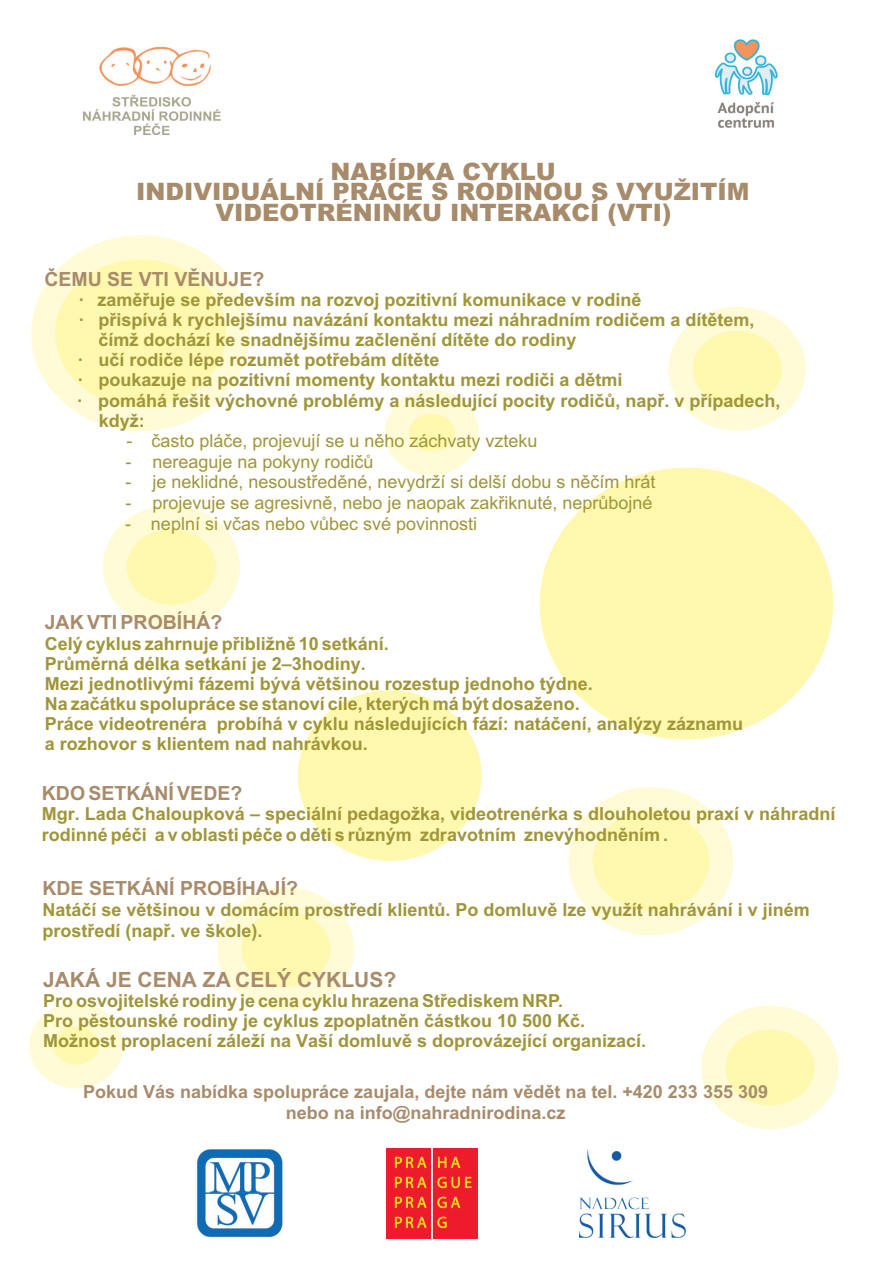
<style>
.page{position:relative;width:894px;height:1263px;background:#fff}
.page>*{position:absolute;margin:0;border:0;box-sizing:border-box;transform-origin:0 0}
.t1{font:900 24px/20.7px "Arial";color:#a78b6b;text-align:center}
.t2{font:700 21px "Arial";color:#a78b6b}
.t3{font:700 19.5px "Arial";color:#a78b6b}
.t4{font:700 18px/20.1px "Arial";color:#a09539}
.t5{font:18px "Arial";color:#a09539}
.t6{font:700 18px/20.7px "Arial";color:#a78b6b;text-align:center}
</style>
<div class="page">
<svg style="left:569px;top:787px;width:164px;height:148px;background:#fff9c2"></svg>
<svg style="left:385px;top:390px;width:94px;height:86px;background:#fffacd"></svg>
<svg style="left:29px;top:1003px;width:94px;height:85px;background:#fffacd"></svg>
<div style="left:298px;top:691px;width:183px;height:170px;background:#fff8ae;border:1px solid #fff8ae;border-radius:50%"></div>
<svg style="left:31px;top:235px;width:219px;height:196px;background:#fff9be"></svg>
<svg style="left:669px;top:307px;width:137px;height:124px;background:#fff9c6"></svg>
<svg style="left:217px;top:887px;width:137px;height:124px;background:#fff9c6"></svg>
<svg style="left:103px;top:505px;width:137px;height:124px;background:#fff9c6"></svg>
<svg style="left:701px;top:1006px;width:137px;height:123px;background:#fff9c6"></svg>
<div style="left:540px;top:468px;width:293px;height:271px;background:#fff8ae;border:1px solid #fff8ae;border-radius:50%"></div>
<img style="left:83px;top:46px;width:138px;height:88px">
<img style="left:714px;top:39px;width:64px;height:89px">
<img style="left:387px;top:1148px;width:90px;height:91px">
<img style="left:579px;top:1150px;width:106px;height:87px">
<img style="left:196px;top:1149px;width:87px;height:88px">
<h1 class="t1" style="left:136px;top:163px;width:615px">NABÍDKA CYKLU<br>INDIVIDUÁLNÍ PRÁCE S RODINOU S VYUŽITÍM<br>VIDEOTRÉNINKU INTERAKCÍ (VTI)</h1>
<p class="t3" style="left:44px;top:271px;width:221px">ÈEMU SE VTI VÌNUJE?</p>
<p class="t4" style="left:79px;top:291px;width:565px">· zamìøuje se pøedevším na rozvoj pozitivní komunikace v rodinì</p>
<p class="t4" style="left:78px;top:311px;width:678px">· pøispívá k rychlejšímu navázání kontaktu mezi náhradním rodièem a dítìtem,</p>
<p class="t4" style="left:98px;top:332px;width:480px">èímž dochází ke snadnìjšímu zaèlenìní dítìte do rodiny</p>
<p class="t4" style="left:78px;top:352px;width:363px">· uèí rodièe lépe rozumìt potøebám dítìte</p>
<p class="t4" style="left:78px;top:372px;width:546px">· poukazuje na pozitivní momenty kontaktu mezi rodièi a dìtmi</p>
<p class="t4" style="left:77px;top:392px;width:705px">· pomáhá øešit výchovné problémy a následující pocity rodièù, napø. v pøípadech,</p>
<p class="t4" style="left:99px;top:412px;width:48px">když:</p>
<p class="t5" style="left:126px;top:434px;width:413px">- èasto pláèe, projevují se u nìho záchvaty vzteku</p>
<p class="t5" style="left:125px;top:454px;width:250px">- nereaguje na pokyny rodièù</p>
<p class="t5" style="left:125px;top:475px;width:532px">- je neklidné, nesoustøedìné, nevydrží si delší dobu s nìèím hrát</p>
<p class="t5" style="left:125px;top:496px;width:529px">- projevuje se agresivnì, nebo je naopak zakøiknuté, neprùbojné</p>
<p class="t5" style="left:125px;top:517px;width:354px">- neplní si vèas nebo vùbec své povinnosti</p>
<p class="t3" style="left:45px;top:615px;width:179px">JAK VTI PROBÍHÁ?</p>
<p class="t4" style="left:45px;top:635px;width:700px">Celý cyklus zahrnuje pøibližnì 10 setkání.<br>Prùmìrná délka setkání je 2–3hodiny.<br>Mezi jednotlivými fázemi bývá vìtšinou rozestup jednoho týdne.<br>Na zaèátku spolupráce se stanoví cíle, kterých má být dosaženo.<br>Práce videotrenéra probíhá v cyklu následujících fází: natáèení, analýzy záznamu a rozhovor s klientem nad nahrávkou.</p>
<p class="t3" style="left:42px;top:785px;width:202px">KDO SETKÁNÍ VEDE?</p>
<p class="t4" style="left:42px;top:805px;width:795px;line-height:20.7px">Mgr. Lada Chaloupková – speciální pedagožka, videotrenérka s dlouholetou praxí v náhradní rodinné péèi a v oblasti péèe o dìti s rùzným zdravotním znevýhodnìním .</p>
<p class="t3" style="left:42px;top:881px;width:257px">KDE SETKÁNÍ PROBÍHAJÍ?</p>
<p class="t4" style="left:42px;top:901px;width:769px;line-height:20.7px">Natáèí se vìtšinou v domácím prostøedí klientù. Po domluvì lze využít nahrávání i v jiném prostøedí (napø. ve škole).</p>
<p class="t2" style="left:43px;top:971px;width:355px">JAKÁ JE CENA ZA CELÝ CYKLUS?</p>
<p class="t4" style="left:43px;top:993px;width:605px">Pro osvojitelské rodiny je cena cyklu hrazena Støediskem NRP.<br>Pro pìstounské rodiny je cyklus zpoplatnìn èástkou 10 500 Kè.<br>Možnost proplacení záleží na Vaší domluvì s doprovázející organizací.</p>
<p class="t6" style="left:83px;top:1083px;width:686px">Pokud Vás nabídka spolupráce zaujala, dejte nám vìdìt na tel. +420 233 355 309 nebo na info@nahradnirodina.cz</p>
</div>
